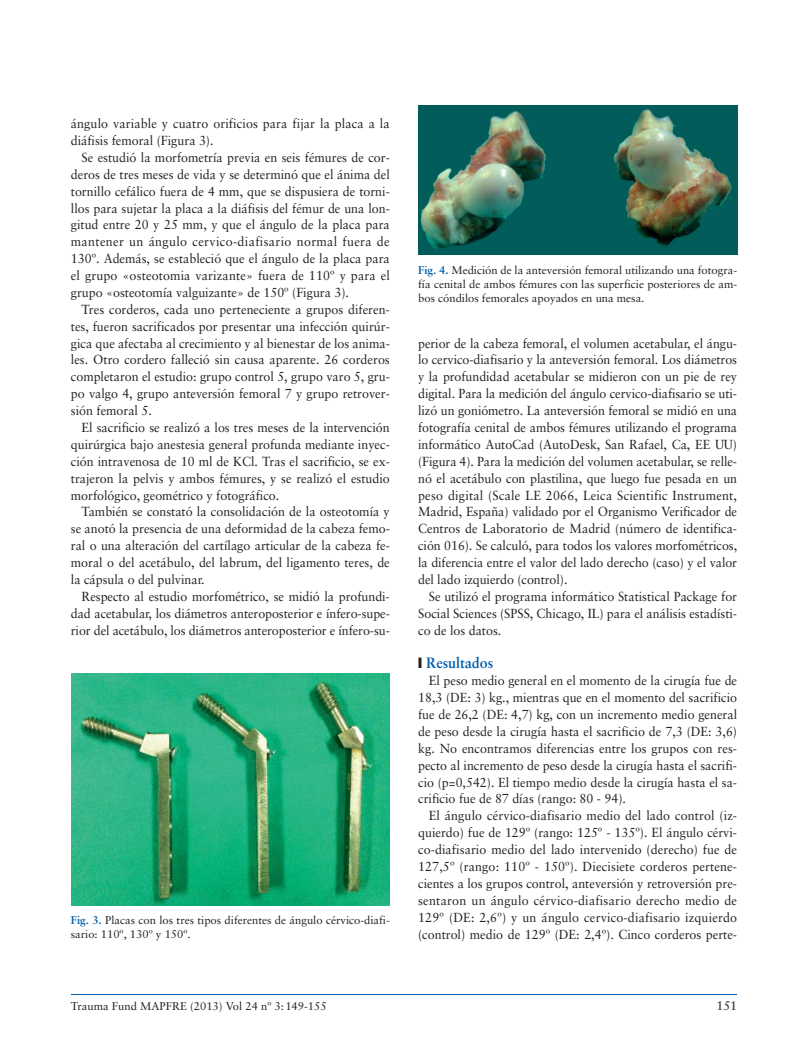
<style>
.page{position:relative;width:808px;height:1053px;background:#fff}
.page>*{position:absolute;margin:0;border:0;box-sizing:border-box;transform-origin:0 0}
.t1{font:700 15px "Sabon";color:#005daa;scale:.95 1}
.t2{font:13.12px/16.9px "Sabon";color:#231f20;text-align:justify;scale:.95 1}
.t3{font:12.5px "Sabon";color:#231f20}
.t4{font:11.25px/13.8px "Sabon";color:#231f20}
.s1{font-weight:700;color:#005daa}
</style>
<div class="page">
<hr style="left:71px;top:993px;width:666px;height:1px;background:#005daa">
<img style="left:72px;top:673px;width:318px;height:232px">
<img style="left:418px;top:105px;width:319px;height:150px">
<p class="t2" style="left:71px;top:116px;width:337px">ángulo variable y cuatro orificios para fijar la placa a la diáfisis femoral (Figura 3).</p>
<p class="t2" style="left:71px;top:150px;width:337px;text-indent:11px">Se estudió la morfometría previa en seis fémures de cor&shy;deros de tres meses de vida y se determinó que el ánima del tornillo cefálico fuera de 4 mm, que se dispusiera de torni&shy;llos para sujetar la placa a la diáfisis del fémur de una lon&shy;gitud entre 20 y 25 mm, y que el ángulo de la placa para mantener un ángulo cervico-diafisario normal fuera de 130º. Además, se estableció que el ángulo de la placa para el grupo «osteotomia varizante» fuera de 110º y para el grupo «osteotomía valguizante» de 150º (Figura 3).</p>
<p class="t2" style="left:71px;top:302px;width:337px;text-indent:11px">Tres corderos, cada uno perteneciente a grupos diferen&shy;tes, fueron sacrificados por presentar una infección quirúr&shy;gica que afectaba al crecimiento y al bienestar de los anima&shy;les. Otro cordero falleció sin causa aparente. 26 corderos completaron el estudio: grupo control 5, grupo varo 5, gru&shy;po valgo 4, grupo anteversión femoral 7 y grupo retrover&shy;sión femoral 5.</p>
<p class="t2" style="left:71px;top:420px;width:337px;text-indent:11px">El sacrificio se realizó a los tres meses de la intervención quirúrgica bajo anestesia general profunda mediante inyec&shy;ción intravenosa de 10 ml de KCl. Tras el sacrificio, se ex&shy;trajeron la pelvis y ambos fémures, y se realizó el estudio morfológico, geométrico y fotográfico.</p>
<p class="t2" style="left:71px;top:504px;width:337px;text-indent:11px">También se constató la consolidación de la osteotomía y se anotó la presencia de una deformidad de la cabeza femo&shy;ral o una alteración del cartílago articular de la cabeza fe&shy;moral o del acetábulo, del labrum, del ligamento teres, de la cápsula o del pulvinar.</p>
<p class="t2" style="left:71px;top:589px;width:337px;text-indent:11px">Respecto al estudio morfométrico, se midió la profundi&shy;dad acetabular, los diámetros anteroposterior e ínfero-supe&shy;rior del acetábulo, los diámetros anteroposterior e ínfero-su-</p>
<p class="t4" style="left:71px;top:914px;width:320px"><span class="s1">Fig. 3.</span> Placas con los tres tipos diferentes de ángulo cérvico-diafi&shy;sario: 110º, 130º y 150º.</p>
<p class="t4" style="left:418px;top:264px;width:320px;text-align:justify"><span class="s1">Fig. 4.</span> Medición de la anteversión femoral utilizando una fotogra&shy;fía cenital de ambos fémures con las superficie posteriores de am&shy;bos cóndilos femorales apoyados en una mesa.</p>
<p class="t2" style="left:418px;top:335px;width:337px">perior de la cabeza femoral, el volumen acetabular, el ángu&shy;lo cervico-diafisario y la anteversión femoral. Los diámetros y la profundidad acetabular se midieron con un pie de rey digital. Para la medición del ángulo cervico-diafisario se uti&shy;lizó un goniómetro. La anteversión femoral se midió en una fotografía cenital de ambos fémures utilizando el programa informático AutoCad (AutoDesk, San Rafael, Ca, EE UU) (Figura 4). Para la medición del volumen acetabular, se relle&shy;nó el acetábulo con plastilina, que luego fue pesada en un peso digital (Scale LE 2066, Leica Scientific Instrument, Madrid, España) validado por el Organismo Verificador de Centros de Laboratorio de Madrid (número de identifica&shy;ción 016). Se calculó, para todos los valores morfométricos, la diferencia entre el valor del lado derecho (caso) y el valor del lado izquierdo (control).</p>
<p class="t2" style="left:418px;top:589px;width:337px;text-indent:11px">Se utilizó el programa informático Statistical Package for Social Sciences (SPSS, Chicago, IL) para el análisis estadísti&shy;co de los datos.</p>
<p class="t1" style="left:426px;top:657px;width:72px">Resultados</p>
<p class="t2" style="left:418px;top:673px;width:337px;text-indent:11px">El peso medio general en el momento de la cirugía fue de 18,3 (DE: 3) kg., mientras que en el momento del sacrificio fue de 26,2 (DE: 4,7) kg, con un incremento medio general de peso desde la cirugía hasta el sacrificio de 7,3 (DE: 3,6) kg. No encontramos diferencias entre los grupos con res&shy;pecto al incremento de peso desde la cirugía hasta el sacrifi&shy;cio (p=0,542). El tiempo medio desde la cirugía hasta el sa&shy;crificio fue de 87 días (rango: 80 - 94).</p>
<p class="t2" style="left:418px;top:808px;width:337px;text-indent:11px">El ángulo cérvico-diafisario medio del lado control (iz&shy;quierdo) fue de 129º (rango: 125º - 135º). El ángulo cérvi&shy;co-diafisario medio del lado intervenido (derecho) fue de 127,5º (rango: 110º - 150º). Diecisiete corderos pertene&shy;cientes a los grupos control, anteversión y retroversión pre&shy;sentaron un ángulo cérvico-diafisario derecho medio de 129º (DE: 2,6º) y un ángulo cervico-diafisario izquierdo (control) medio de 129º (DE: 2,4º). Cinco corderos perte-</p>
<p class="t4" style="left:71px;top:999px;width:257px">Trauma Fund MAPFRE (2013) Vol 24 nº 3:149-155</p>
<p class="t3" style="left:716px;top:1000px;width:22px">151</p>
</div>
